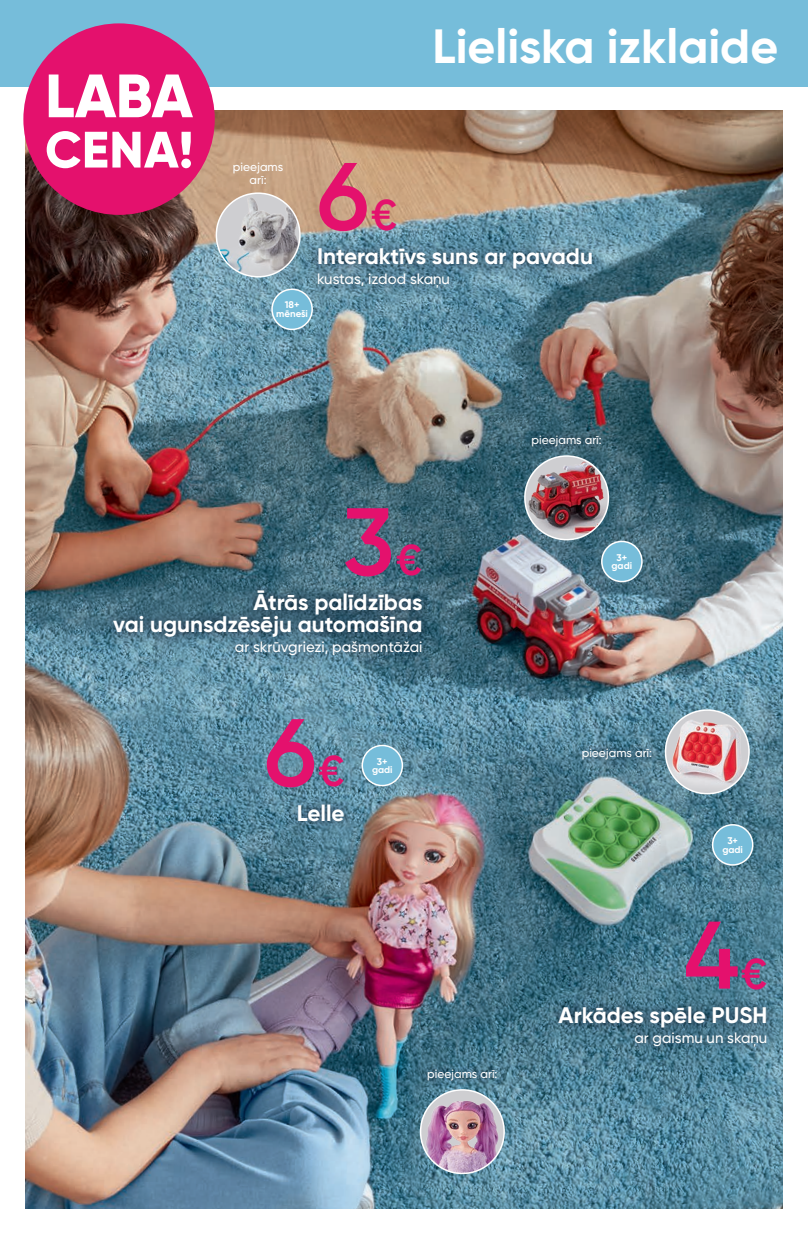
<style>
.page{position:relative;width:808px;height:1234px;background:#fff}
.page>*{position:absolute;margin:0;border:0;box-sizing:border-box;transform-origin:0 0}
.t1{font:600 95.7px "Gilroy";color:#e4116d}
.t2{font:800 61.05px "Gilroy";color:#fff}
.t3{font:800 51.15px "Gilroy";color:#fff}
.t4{font:700 48px "Gilroy";color:#fff}
.t5{font:700 22.5px/22.5px "Gilroy";color:#fff;text-align:right}
.t6{font:500 15px "Gilroy";color:#fff}
.t7{font:500 12px/13.5px "Gilroy";color:#fff;text-align:center}
.t8{font:700 9.75px/8.7px "Gilroy";color:#fff;text-align:center}
.s1{font-size:43.2px}
</style>
<div class="page">
<img style="left:26px;top:111px;width:756px;height:1097px">
<div style="left:573px;top:739px;width:87px;height:28px;background:#000017;opacity:.75"></div>
<img style="left:665px;top:710px;width:84px;height:83px;border-radius:42px">
<div style="left:665px;top:709px;width:85px;height:85px;border:2px solid #fff;border-radius:50%"></div>
<div style="left:418px;top:1060px;width:87px;height:29px;background:#000017;opacity:.75"></div>
<img style="left:421px;top:1089px;width:83px;height:84px;border-radius:42px">
<div style="left:420px;top:1088px;width:85px;height:85px;border:2px solid #fff;border-radius:50%"></div>
<div style="left:523px;top:427px;width:87px;height:28px;background:#000017;opacity:.75"></div>
<img style="left:525px;top:456px;width:83px;height:83px;border-radius:42px">
<div style="left:524px;top:455px;width:85px;height:85px;border:2px solid #fff;border-radius:50%"></div>
<img style="left:216px;top:193px;width:84px;height:84px;border-radius:42px">
<div style="left:216px;top:192px;width:85px;height:85px;border:2px solid #fff;border-radius:50%"></div>
<div style="left:0;top:0;width:808px;height:87px;background:#76bdda"></div>
<div style="left:23px;top:23px;width:192px;height:192px;background:#e4116d;border-radius:50%"></div>
<div style="left:103px;top:578px;width:330px;height:88px;background:#000017;opacity:.75"></div>
<div style="left:548px;top:995px;width:230px;height:61px;background:#000017;opacity:.75"></div>
<div style="left:306px;top:237px;width:298px;height:61px;background:#000017;opacity:.75"></div>
<div style="left:286px;top:792px;width:69px;height:40px;background:#000017;opacity:.75"></div>
<div style="left:272px;top:289px;width:40px;height:40px;background:#76bdda;border-radius:50%"></div>
<div style="left:271px;top:288px;width:42px;height:42px;border:2px solid #fff;border-radius:50%"></div>
<div style="left:602px;top:541px;width:40px;height:40px;background:#76bdda;border-radius:50%"></div>
<div style="left:601px;top:540px;width:42px;height:42px;border:2px solid #fff;border-radius:50%"></div>
<div style="left:713px;top:824px;width:40px;height:40px;background:#76bdda;border-radius:50%"></div>
<div style="left:712px;top:823px;width:41px;height:42px;border:2px solid #fff;border-radius:50%"></div>
<div style="left:362px;top:745px;width:40px;height:40px;background:#76bdda;border-radius:50%"></div>
<div style="left:361px;top:744px;width:42px;height:42px;border:2px solid #fff;border-radius:50%"></div>
<h2 class="t2" style="left:45px;top:57px;width:149px">LABA</h2>
<h3 class="t3" style="left:45px;top:117px;width:150px">CENA!</h3>
<h3 class="t4" style="left:433px;top:16px;width:347px">Lieliska izklaide</h3>
<p class="t7" style="left:233px;top:160px;width:52px">pieejams arī:</p>
<p class="t8" style="left:276px;top:300px;width:33px">18+ mēneši</p>
<h1 class="t1" style="left:317px;top:137px;width:82px">6<span class="s1">€</span></h1>
<p class="t5" style="left:317px;top:245px;width:277px">Interaktīvs suns ar pavadu</p>
<p class="t6" style="left:317px;top:269px;width:135px">kustas, izdod skaņu</p>
<h1 class="t1" style="left:343px;top:482px;width:81px">3<span class="s1">€</span></h1>
<p class="t7" style="left:531px;top:433px;width:72px">pieejams arī:</p>
<p class="t8" style="left:611px;top:552px;width:22px">3+ gadi</p>
<p class="t5" style="left:113px;top:590px;width:311px">Ātrās palīdzības<br>vai ugunsdzēsēju automašīna</p>
<p class="t6" style="left:235px;top:637px;width:189px">ar skrūvgriezi, pašmontāžai</p>
<h1 class="t1" style="left:264px;top:693px;width:82px">6<span class="s1">€</span></h1>
<p class="t5" style="left:297px;top:801px;width:49px">Lelle</p>
<p class="t8" style="left:372px;top:756px;width:22px">3+ gadi</p>
<p class="t7" style="left:427px;top:1066px;width:72px">pieejams arī:</p>
<p class="t7" style="left:582px;top:745px;width:72px">pieejams arī:</p>
<p class="t8" style="left:722px;top:835px;width:22px">3+ gadi</p>
<h1 class="t1" style="left:684px;top:895px;width:85px">4<span class="s1">€</span></h1>
<p class="t5" style="left:559px;top:1003px;width:210px">Arkādes spēle PUSH</p>
<p class="t6" style="left:634px;top:1027px;width:135px">ar gaismu un skaņu</p>
</div>
